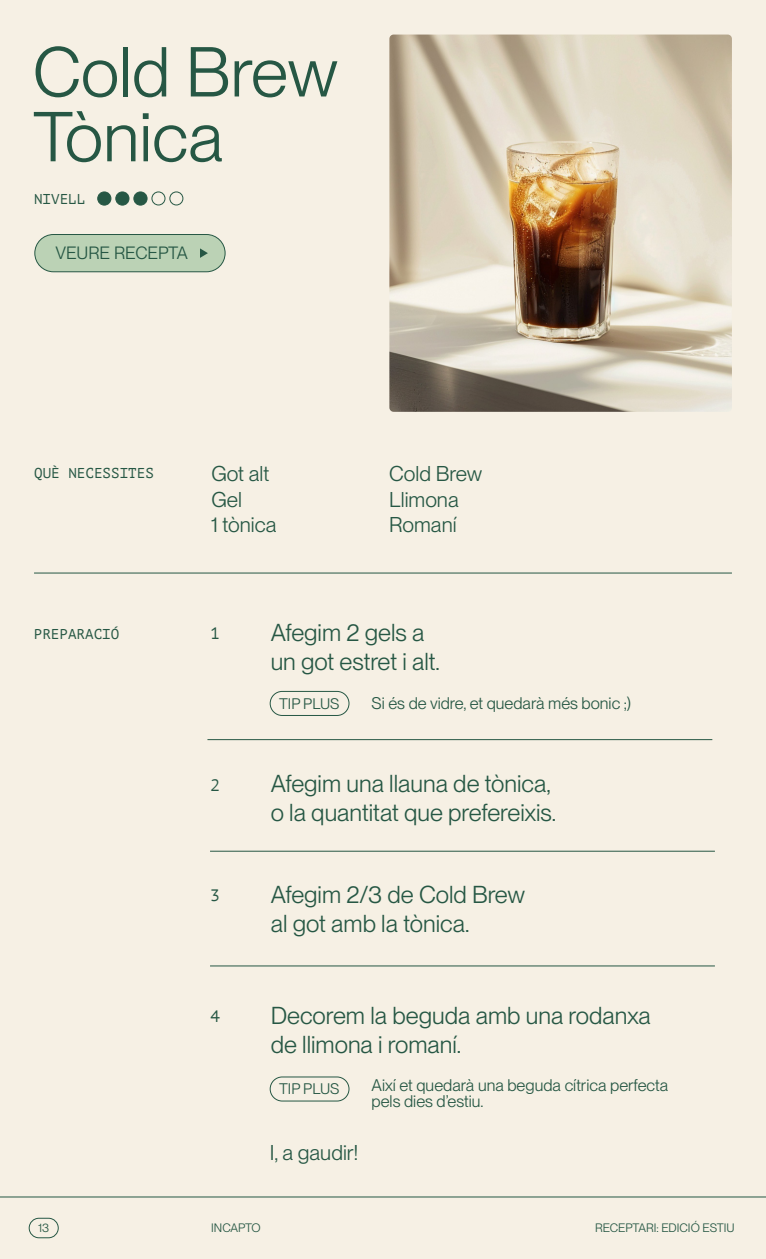
<style>
.page{position:relative;width:766px;height:1259px;background:#fff}
.page>*{position:absolute;margin:0;border:0;box-sizing:border-box;transform-origin:0 0}
.t1{font:69px/64.8px "PP Neue Montreal";color:#265744}
.t2{font:24px/28.8px "PP Neue Montreal";color:#265744}
.t3{font:21px/25.8px "PP Neue Montreal";color:#265744}
.t4{font:17.4px "PP Neue Montreal";color:#265744}
.t5{font:16.5px/16.8px "PP Neue Montreal";color:#265744}
.t6{font:16.5px "PT Mono";color:#265744}
.t7{font:15px "PP Neue Montreal";color:#265744}
.t8{font:14.25px "PT Mono";color:#265744}
.t9{font:12px "PP Neue Montreal";color:#265744}
</style>
<div class="page">
<div style="left:0;top:0;width:765px;height:1259px;background:#f6f0e4"></div>
<div style="left:29px;top:1217px;width:30px;height:21px;border:1px solid #265744;border-radius:10px"></div>
<hr style="left:0;top:1196px;width:765px;height:1px;background:#265744">
<img style="left:389px;top:35px;width:342px;height:377px">
<div style="left:98px;top:192px;width:13px;height:13px;background:#265744;border-radius:50%"></div>
<div style="left:97px;top:192px;width:14px;height:13px;border:1px solid #265744;border-radius:50%"></div>
<div style="left:116px;top:192px;width:13px;height:13px;background:#265744;border-radius:50%"></div>
<div style="left:115px;top:192px;width:14px;height:13px;border:1px solid #265744;border-radius:50%"></div>
<div style="left:134px;top:192px;width:13px;height:13px;background:#265744;border-radius:50%"></div>
<div style="left:134px;top:192px;width:13px;height:13px;border:1px solid #265744;border-radius:50%"></div>
<div style="left:151px;top:191px;width:14px;height:14px;border:1px solid #265744;border-radius:50%"></div>
<div style="left:169px;top:191px;width:14px;height:14px;border:1px solid #265744;border-radius:50%"></div>
<hr style="left:207px;top:739px;width:505px;height:1px;background:#265744">
<hr style="left:210px;top:851px;width:504px;height:1px;background:#265744">
<hr style="left:210px;top:965px;width:504px;height:1px;background:#265744">
<div style="left:270px;top:1076px;width:79px;height:25px;border:1px solid #265744;border-radius:12px"></div>
<div style="left:270px;top:691px;width:79px;height:25px;border:1px solid #265744;border-radius:12px"></div>
<hr style="left:34px;top:572px;width:697px;height:1px;background:#265744">
<div style="left:35px;top:234px;width:190px;height:38px;background:#bbd2b5;border-radius:19px"></div>
<div style="left:34px;top:234px;width:191px;height:38px;border:1px solid #265744;border-radius:19px"></div>
<svg style="left:200px;top:248px;width:8px;height:10px"></svg>
<h1 class="t1" style="left:33px;top:39px;width:307px">Cold Brew<br>Tònica</h1>
<p class="t8" style="left:34px;top:191px;width:53px">NIVELL</p>
<p class="t4" style="left:55px;top:243px;width:134px">VEURE RECEPTA</p>
<p class="t8" style="left:34px;top:465px;width:121px">QUÈ NECESSITES</p>
<p class="t3" style="left:211px;top:460px;width:67px">Got alt<br>Gel<br>1 tònica</p>
<p class="t3" style="left:389px;top:460px;width:94px">Cold Brew<br>Llimona<br>Romaní</p>
<p class="t8" style="left:34px;top:627px;width:87px">PREPARACIÓ</p>
<p class="t6" style="left:210px;top:625px;width:11px">1</p>
<p class="t2" style="left:270px;top:618px;width:171px">Afegim 2 gels a un got estret i alt.</p>
<p class="t7" style="left:279px;top:695px;width:62px">TIP PLUS</p>
<p class="t5" style="left:371px;top:695px;width:261px">Si és de vidre, et quedarà més bonic ;)</p>
<p class="t6" style="left:210px;top:776px;width:11px">2</p>
<p class="t2" style="left:270px;top:769px;width:287px">Afegim una llauna de tònica, o la quantitat que prefereixis.</p>
<p class="t6" style="left:210px;top:886px;width:11px">3</p>
<p class="t2" style="left:270px;top:880px;width:256px">Afegim 2/3 de Cold Brew al got amb la tònica.</p>
<p class="t6" style="left:210px;top:1007px;width:11px">4</p>
<p class="t2" style="left:270px;top:1001px;width:381px">Decorem la beguda amb una rodanxa de llimona i romaní.</p>
<p class="t7" style="left:279px;top:1080px;width:62px">TIP PLUS</p>
<p class="t5" style="left:371px;top:1076px;width:298px">Així et quedarà una beguda cítrica perfecta pels dies d’estiu.</p>
<p class="t3" style="left:270px;top:1139px;width:90px">I, a gaudir!</p>
<p class="t9" style="left:38px;top:1220px;width:12px">13</p>
<p class="t9" style="left:211px;top:1220px;width:51px">INCAPTO</p>
<p class="t9" style="left:595px;top:1220px;width:141px">RECEPTARI: EDICIÓ ESTIU</p>
</div>
